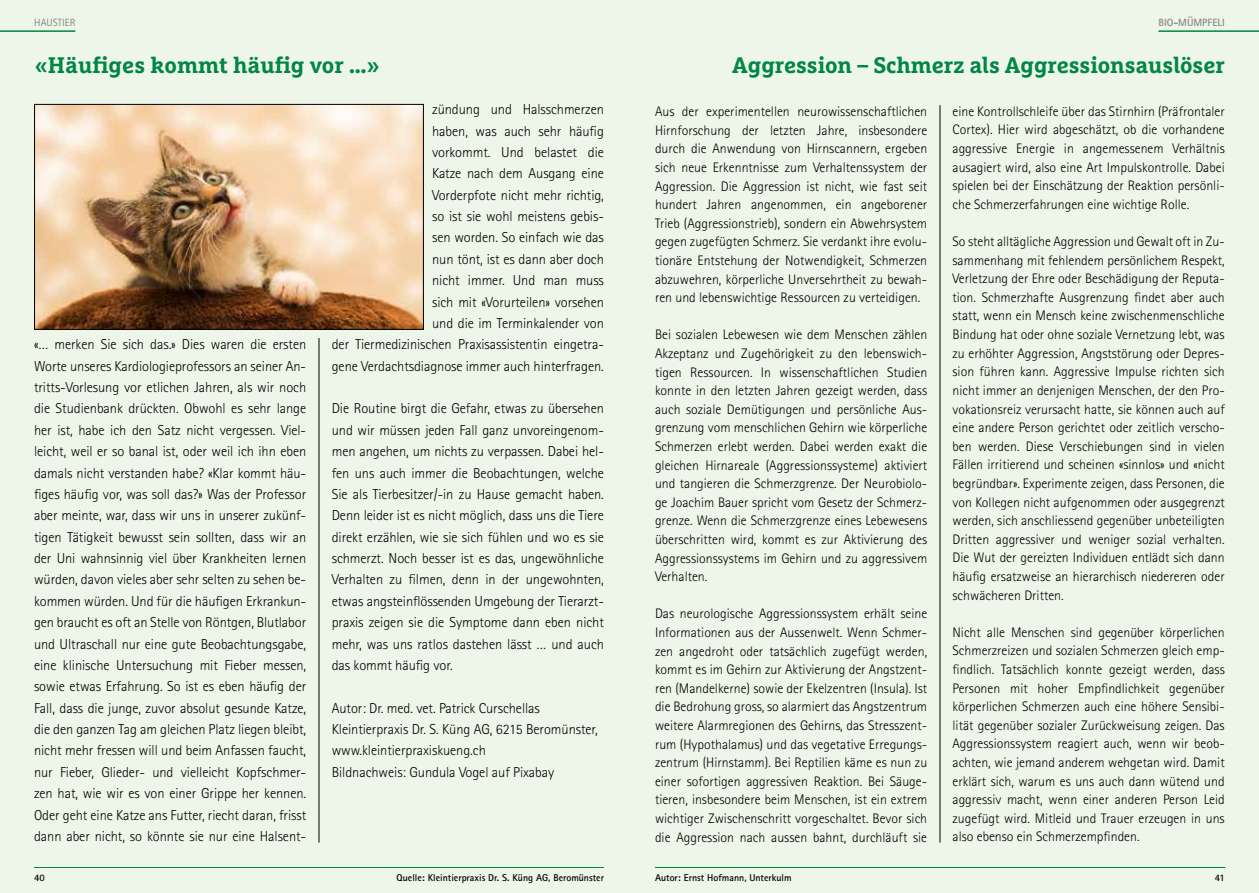
<style>
.page{position:relative;width:1259px;height:893px;background:#fff}
.page>*{position:absolute;margin:0;border:0;box-sizing:border-box;transform-origin:0 0}
.t1{font:700 22.5px "Marselis Slab Pro";letter-spacing:-.005em;color:#008645}
.t2{font:300 14.4px/21.3px "Rotis Sans Serif Std";letter-spacing:-.005em;color:#000;text-align:justify}
.t3{font:300 13.8px/18.6px "Rotis Sans Serif Std";color:#000;text-align:justify}
.t4{font:700 10.5px "Rotis Sans Serif Std";color:#868786}
.t5{font:10.5px "Rotis Sans Serif Std";color:#868786}
.t6{font:700 9.9px "Rotis Sans Serif Std";color:#000}
</style>
<div class="page">
<div style="left:0;top:0;width:629px;height:893px;background:#eef5e9"></div>
<div style="left:629px;top:0;width:630px;height:893px;background:#eef5e9"></div>
<hr style="left:655px;top:867px;width:570px;height:1px;background:#008645">
<hr style="left:939px;top:105px;width:1px;height:738px;background:#000">
<hr style="left:1158px;top:30px;width:101px;height:2px;background:#008645">
<hr style="left:319px;top:338px;width:1px;height:505px;background:#000">
<hr style="left:0;top:30px;width:75px;height:2px;background:#008645">
<hr style="left:34px;top:867px;width:570px;height:1px;background:#008645">
<img style="left:36px;top:106px;width:385px;height:222px">
<div style="left:34px;top:104px;width:389px;height:226px;border:1px solid #000"></div>
<p class="t5" style="left:34px;top:16px;width:43px">HAUSTIER</p>
<p class="t4" style="left:1158px;top:15px;width:68px">BIO-MÜMPFELI</p>
<h1 class="t1" style="left:34px;top:51px;width:348px">«Häufiges kommt häufig vor …»</h1>
<h1 class="t1" style="left:732px;top:51px;width:494px">Aggression – Schmerz als Aggressionsauslöser</h1>
<p class="t2" style="left:34px;top:334px;width:274px">«… merken Sie sich das.» Dies waren die ersten Worte unseres Kardiologieprofessors an seiner An&shy;tritts-Vorlesung vor etlichen Jahren, als wir noch die Studienbank drückten. Obwohl es sehr lange her ist, habe ich den Satz nicht vergessen. Viel&shy;leicht, weil er so banal ist, oder weil ich ihn eben damals nicht verstanden habe? «Klar kommt häu&shy;figes häufig vor, was soll das?» Was der Professor aber meinte, war, dass wir uns in unserer zukünf&shy;tigen Tätigkeit bewusst sein sollten, dass wir an der Uni wahnsinnig viel über Krankheiten lernen würden, davon vieles aber sehr selten zu sehen be&shy;kommen würden. Und für die häufigen Erkrankun&shy;gen braucht es oft an Stelle von Röntgen, Blutlabor und Ultraschall nur eine gute Beobachtungsgabe, eine klinische Untersuchung mit Fieber messen, sowie etwas Erfahrung. So ist es eben häufig der Fall, dass die junge, zuvor absolut gesunde Katze, die den ganzen Tag am gleichen Platz liegen bleibt, nicht mehr fressen will und beim Anfassen faucht, nur Fieber, Glieder- und vielleicht Kopfschmer&shy;zen hat, wie wir es von einer Grippe her kennen.<br>Oder geht eine Katze ans Futter, riecht daran, frisst dann aber nicht, so könnte sie nur eine Halsent-</p>
<p class="t2" style="left:332px;top:99px;width:274px;text-align:right">zündung und Halsschmerzen<br>haben, was auch sehr häufig<br>vorkommt. Und belastet die<br>Katze nach dem Ausgang eine<br>Vorderpfote nicht mehr richtig,<br>so ist sie wohl meistens gebis-<br>sen worden. So einfach wie das<br>nun tönt, ist es dann aber doch<br>nicht immer. Und man muss<br>sich mit «Vorurteilen» vorsehen<br>und die im Terminkalender von<br>der Tiermedizinischen Praxisassistentin eingetra&shy;gene Verdachtsdiagnose immer auch hinterfragen.</p>
<p class="t2" style="left:332px;top:398px;width:274px">Die Routine birgt die Gefahr, etwas zu übersehen und wir müssen jeden Fall ganz unvoreingenom&shy;men angehen, um nichts zu verpassen. Dabei hel&shy;fen uns auch immer die Beobachtungen, welche Sie als Tierbesitzer/-in zu Hause gemacht haben.<br>Denn leider ist es nicht möglich, dass uns die Tiere direkt erzählen, wie sie sich fühlen und wo es sie schmerzt. Noch besser ist es das, ungewöhnliche Verhalten zu filmen, denn in der ungewohnten, etwas angsteinflössenden Umgebung der Tierarzt&shy;praxis zeigen sie die Symptome dann eben nicht mehr, was uns ratlos dastehen lässt … und auch das kommt häufig vor.</p>
<p class="t2" style="left:332px;top:697px;width:268px;text-align:left">Autor: Dr. med. vet. Patrick Curschellas Kleintierpraxis Dr. S. Küng AG, 6215 Beromünster, www.kleintierpraxiskueng.ch<br>Bildnachweis: Gundula Vogel auf Pixabay</p>
<p class="t3" style="left:655px;top:102px;width:274px">Aus der experimentellen neurowissenschaftlichen Hirnforschung der letzten Jahre, insbesondere durch die Anwendung von Hirnscannern, ergeben sich neue Erkenntnisse zum Verhaltenssystem der Aggression. Die Aggression ist nicht, wie fast seit hundert Jahren angenommen, ein angeborener Trieb (Aggressionstrieb), sondern ein Abwehrsystem gegen zugefügten Schmerz. Sie verdankt ihre evolu&shy;tionäre Entstehung der Notwendigkeit, Schmerzen abzuwehren, körperliche Unversehrtheit zu bewah&shy;ren und lebenswichtige Ressourcen zu verteidigen.</p>
<p class="t3" style="left:655px;top:326px;width:274px">Bei sozialen Lebewesen wie dem Menschen zählen Akzeptanz und Zugehörigkeit zu den lebenswich&shy;tigen Ressourcen. In wissenschaftlichen Studien konnte in den letzten Jahren gezeigt werden, dass auch soziale Demütigungen und persönliche Aus&shy;grenzung vom menschlichen Gehirn wie körperliche Schmerzen erlebt werden. Dabei werden exakt die gleichen Hirnareale (Aggressionssysteme) aktiviert und tangieren die Schmerzgrenze. Der Neurobiolo&shy;ge Joachim Bauer spricht vom Gesetz der Schmerz&shy;grenze. Wenn die Schmerzgrenze eines Lebewesens überschritten wird, kommt es zur Aktivierung des Aggressionssystems im Gehirn und zu aggressivem Verhalten.</p>
<p class="t3" style="left:655px;top:605px;width:274px">Das neurologische Aggressionssystem erhält seine Informationen aus der Aussenwelt. Wenn Schmer&shy;zen angedroht oder tatsächlich zugefügt werden, kommt es im Gehirn zur Aktivierung der Angstzent&shy;ren (Mandelkerne) sowie der Ekelzentren (Insula). Ist die Bedrohung gross, so alarmiert das Angstzentrum weitere Alarmregionen des Gehirns, das Stresszent&shy;rum (Hypothalamus) und das vegetative Erregungs&shy;zentrum (Hirnstamm). Bei Reptilien käme es nun zu einer sofortigen aggressiven Reaktion. Bei Säuge&shy;tieren, insbesondere beim Menschen, ist ein extrem wichtiger Zwischenschritt vorgeschaltet. Bevor sich die Aggression nach aussen bahnt, durchläuft sie</p>
<p class="t3" style="left:952px;top:102px;width:274px">eine Kontrollschleife über das Stirnhirn (Präfrontaler Cortex). Hier wird abgeschätzt, ob die vorhandene aggressive Energie in angemessenem Verhältnis ausagiert wird, also eine Art Impulskontrolle. Dabei spielen bei der Einschätzung der Reaktion persönli&shy;che Schmerzerfahrungen eine wichtige Rolle.</p>
<p class="t3" style="left:952px;top:232px;width:274px">So steht alltägliche Aggression und Gewalt oft in Zu&shy;sammenhang mit fehlendem persönlichem Respekt, Verletzung der Ehre oder Beschädigung der Reputa&shy;tion. Schmerzhafte Ausgrenzung findet aber auch statt, wenn ein Mensch keine zwischenmenschliche Bindung hat oder ohne soziale Vernetzung lebt, was zu erhöhter Aggression, Angststörung oder Depres&shy;sion führen kann. Aggressive Impulse richten sich nicht immer an denjenigen Menschen, der den Pro&shy;vokationsreiz verursacht hatte, sie können auch auf eine andere Person gerichtet oder zeitlich verscho&shy;ben werden. Diese Verschiebungen sind in vielen Fällen irritierend und scheinen «sinnlos» und «nicht begründbar». Experimente zeigen, dass Personen, die von Kollegen nicht aufgenommen oder ausgegrenzt werden, sich anschliessend gegenüber unbeteiligten Dritten aggressiver und weniger sozial verhalten.<br>Die Wut der gereizten Individuen entlädt sich dann häufig ersatzweise an hierarchisch niedereren oder schwächeren Dritten.</p>
<p class="t3" style="left:952px;top:623px;width:274px">Nicht alle Menschen sind gegenüber körperlichen Schmerzreizen und sozialen Schmerzen gleich emp&shy;findlich. Tatsächlich konnte gezeigt werden, dass Personen mit hoher Empfindlichkeit gegenüber körperlichen Schmerzen auch eine höhere Sensibi&shy;lität gegenüber sozialer Zurückweisung zeigen. Das Aggressionssystem reagiert auch, wenn wir beob&shy;achten, wie jemand anderem wehgetan wird. Damit erklärt sich, warum es uns auch dann wütend und aggressiv macht, wenn einer anderen Person Leid zugefügt wird. Mitleid und Trauer erzeugen in uns also ebenso ein Schmerzempfinden.</p>
<p class="t6" style="left:34px;top:871px;width:12px">40</p>
<p class="t6" style="left:396px;top:871px;width:209px">Quelle: Kleintierpraxis Dr. S. Küng AG, Beromünster</p>
<p class="t6" style="left:655px;top:871px;width:138px">Autor: Ernst Hofmann, Unterkulm</p>
<p class="t6" style="left:1214px;top:871px;width:12px">41</p>
</div>
